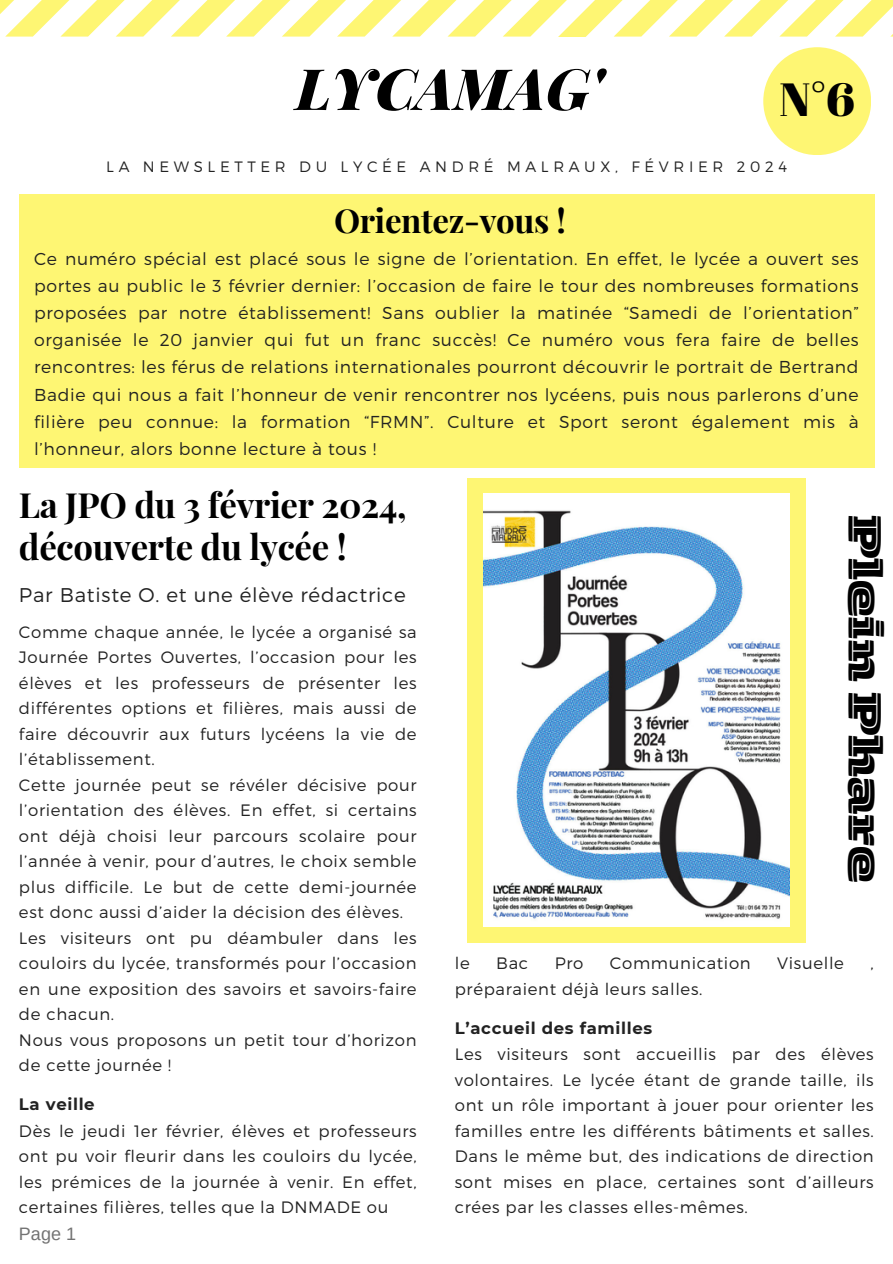
<style>
.page{position:relative;width:893px;height:1264px;background:#fff}
.page>*{position:absolute;margin:0;border:0;box-sizing:border-box;transform-origin:0 0}
.t1{font:italic 900 57px "Playfair Display";color:#000}
.t2{font:48.75px "Zico Display HL Inline";color:#000}
.t3{font:46.5px "Abril Fatface";color:#000}
.t4{font:700 34.8px/41.7px "Playfair Display";letter-spacing:-.01em;color:#000}
.t5{font:700 33px "Playfair Display";letter-spacing:-.01em;color:#000}
.t6{font:300 19.8px "Montserrat";letter-spacing:.04em;color:#222}
.t7{font:18px "Arimo";color:#737373}
.t8{font:300 17.25px/27px "Montserrat";letter-spacing:.04em;color:#222;text-align:justify}
.t9{font:300 16.5px/25.5px "Montserrat";letter-spacing:.04em;color:#222}
.t10{font:300 15px "Montserrat";letter-spacing:.31em;color:#222}
.s1{font-weight:700}
</style>
<div class="page">
<div style="left:19px;top:194px;width:855px;height:273px;background:#fef673"></div>
<svg style="left:0;top:0;width:892px;height:37px"></svg>
<div style="left:467px;top:478px;width:338px;height:464px;background:#fef673"></div>
<div style="left:763px;top:47px;width:108px;height:108px;background:#fef673;border-radius:50%"></div>
<img style="left:483px;top:493px;width:306px;height:433px">
<h2 class="t1" style="left:296px;top:48px;width:310px">LYCAMAG'</h2>
<p class="t3" style="left:779px;top:67px;width:77px">N°6</p>
<h1 class="t10" style="left:106px;top:157px;width:682px">LA NEWSLETTER DU LYCÉE ANDRÉ MALRAUX, FÉVRIER 2024</h1>
<h6 class="t5" style="left:334px;top:197px;width:233px">Orientez-vous !</h6>
<p class="t8" style="left:34px;top:245px;width:826px">Ce numéro spécial est placé sous le signe de l’orientation. En effet, le lycée a ouvert ses portes au public le 3 février dernier: l’occasion de faire le tour des nombreuses formations proposées par notre établissement! Sans oublier la matinée “Samedi de l’orientation” organisée le 20 janvier qui fut un franc succès! Ce numéro vous fera faire de belles rencontres: les férus de relations internationales pourront découvrir le portrait de Bertrand Badie qui nous a fait l’honneur de venir rencontrer nos lycéens, puis nous parlerons d’une filière peu connue: la formation “FRMN”. Culture et Sport seront également mis à l’honneur, alors bonne lecture à tous !</p>
<h4 class="t4" style="left:19px;top:482px;width:389px">La JPO du 3 février 2024, découverte du lycée !</h4>
<h5 class="t6" style="left:19px;top:582px;width:388px">Par Batiste O. et une élève rédactrice</h5>
<h3 class="t9" style="left:19px;top:618px;width:399px">Comme chaque année, le lycée a organisé sa Journée Portes Ouvertes, l’occasion pour les élèves et les professeurs de présenter les différentes options et filières, mais aussi de faire découvrir aux futurs lycéens la vie de l’établissement.<br>Cette journée peut se révéler décisive pour l’orientation des élèves. En effet, si certains ont déjà choisi leur parcours scolaire pour l’année à venir, pour d’autres, le choix semble plus difficile. Le but de cette demi-journée est donc aussi d’aider la décision des élèves.<br>Les visiteurs ont pu déambuler dans les couloirs du lycée, transformés pour l’occasion en une exposition des savoirs et savoirs-faire de chacun.<br>Nous vous proposons un petit tour d’horizon de cette journée !</h3>
<h6 class="t9" style="left:19px;top:1090px;width:399px"><span class="s1">La veille<br></span>Dès le jeudi 1er février, élèves et professeurs ont pu voir fleurir dans les couloirs du lycée, les prémices de la journée à venir. En effet, certaines filières, telles que la DNMADE ou</h6>
<h6 class="t7" style="left:19px;top:1224px;width:59px">Page 1</h6>
<h6 class="t2" style="left:894px;top:514px;width:369px;rotate:90deg">Plein Phare</h6>
<h6 class="t9" style="left:455px;top:949px;width:16px">le</h6>
<h6 class="t9" style="left:496px;top:949px;width:33px">Bac</h6>
<h6 class="t9" style="left:554px;top:949px;width:30px">Pro</h6>
<h6 class="t9" style="left:610px;top:949px;width:142px">Communication</h6>
<h6 class="t9" style="left:777px;top:949px;width:68px">Visuelle</h6>
<h6 class="t9" style="left:870px;top:949px;width:5px">,</h6>
<h6 class="t9" style="left:455px;top:975px;width:249px">préparaient déjà leurs salles.</h6>
<h5 class="t9" style="left:455px;top:1014px;width:420px"><span class="s1">L’accueil des familles<br></span>Les visiteurs sont accueillis par des élèves volontaires. Le lycée étant de grande taille, ils ont un rôle important à jouer pour orienter les familles entre les différents bâtiments et salles.<br>Dans le même but, des indications de direction sont mises en place, certaines sont d’ailleurs crées par les classes elles-mêmes.</h5>
</div>
